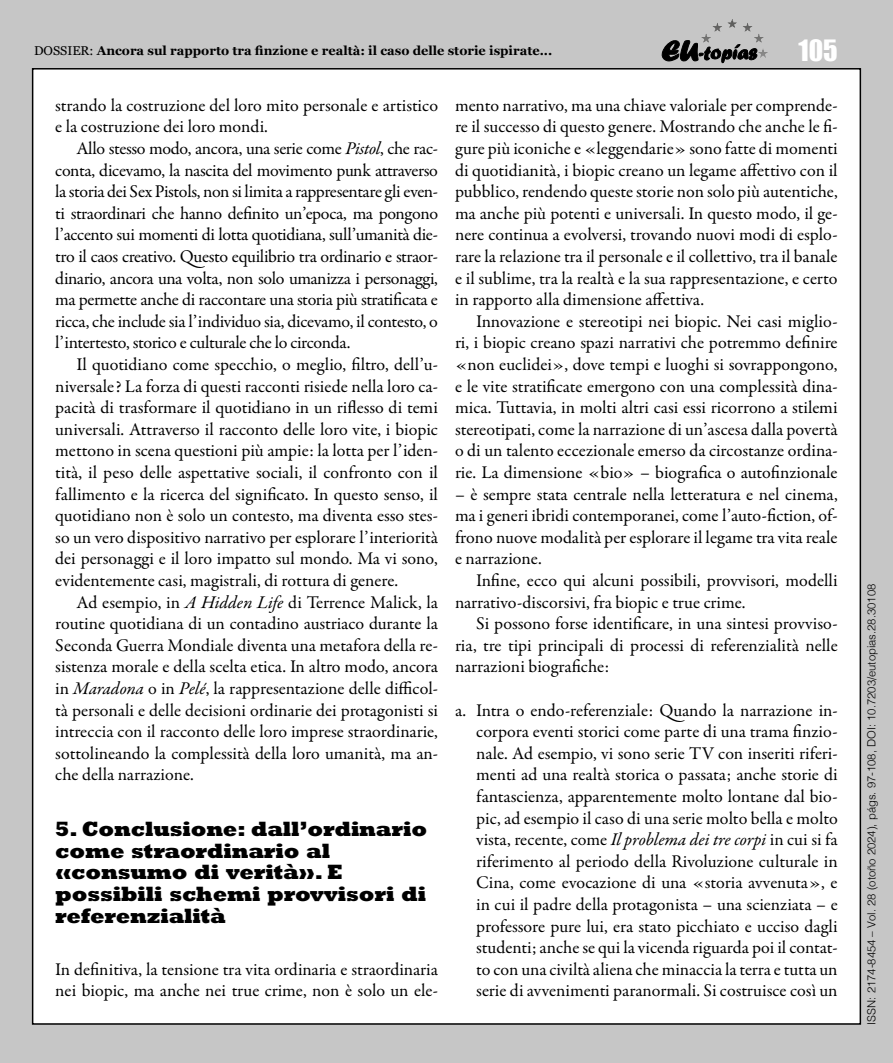
<style>
.page{position:relative;width:893px;height:1063px;background:#c6c6c6}
.page>*{position:absolute;margin:0;border:0;box-sizing:border-box;transform-origin:0 0}
.t1{font:27px "Impact";color:#fff}
.Articulo_epigrafe_1{font:800 21px/21.6px "Rockwell Std";letter-spacing:-.01em;color:#000}
.Articulo_parrafo{font:18px/21.6px "Garamond Premr Pro";color:#000;text-align:justify}
.Articulo_parrafo_1{font:18px/21.6px "Garamond Premr Pro";letter-spacing:.005em;color:#000}
.t2{font:700 12.75px "Georgia";color:#000}
.t3{font:300 11.25px "Helvetica";color:#000}
.s1{font-weight:400}
.s2{font-style:italic}
</style>
<div class="page">
<div style="left:33px;top:69px;width:827px;height:955px;background:#fff"></div>
<svg style="left:662px;top:40px;width:94px;height:23px"></svg>
<hr style="left:701px;top:19px;width:67px;height:1px;background:#585857">
<hr style="left:701px;top:20px;width:67px;height:1px;background:#595958">
<hr style="left:701px;top:21px;width:67px;height:1px;background:#5a5a59">
<hr style="left:701px;top:22px;width:67px;height:1px;background:#5c5c5b">
<hr style="left:701px;top:23px;width:67px;height:1px;background:#5d5d5c">
<hr style="left:701px;top:24px;width:67px;height:1px;background:#5f5f5e">
<hr style="left:701px;top:25px;width:67px;height:1px;background:#60605f">
<hr style="left:701px;top:26px;width:67px;height:1px;background:#626261">
<hr style="left:701px;top:27px;width:67px;height:1px;background:#636362">
<hr style="left:701px;top:28px;width:67px;height:1px;background:#656464">
<hr style="left:701px;top:29px;width:67px;height:1px;background:#666565">
<hr style="left:701px;top:30px;width:67px;height:1px;background:#676766">
<hr style="left:701px;top:31px;width:67px;height:1px;background:#696868">
<hr style="left:701px;top:32px;width:67px;height:1px;background:#6a6969">
<hr style="left:701px;top:33px;width:67px;height:1px;background:#6c6b6b">
<hr style="left:701px;top:34px;width:67px;height:1px;background:#6c6c6c">
<hr style="left:701px;top:35px;width:67px;height:1px;background:#6e6e6d">
<hr style="left:701px;top:36px;width:67px;height:1px;background:#6f6f6e">
<hr style="left:701px;top:37px;width:67px;height:1px;background:#717170">
<hr style="left:701px;top:38px;width:67px;height:1px;background:#727271">
<hr style="left:701px;top:39px;width:67px;height:1px;background:#747473">
<hr style="left:701px;top:40px;width:67px;height:1px;background:#757574">
<hr style="left:701px;top:41px;width:67px;height:1px;background:#767675">
<hr style="left:701px;top:42px;width:67px;height:1px;background:#787877">
<hr style="left:701px;top:43px;width:67px;height:1px;background:#797978">
<hr style="left:701px;top:44px;width:67px;height:1px;background:#7b7b7a">
<hr style="left:701px;top:45px;width:67px;height:1px;background:#7c7c7b">
<hr style="left:701px;top:46px;width:67px;height:1px;background:#7e7d7d">
<hr style="left:701px;top:47px;width:67px;height:1px;background:#7f7e7e">
<hr style="left:701px;top:48px;width:67px;height:1px;background:#818080">
<hr style="left:701px;top:49px;width:67px;height:1px;background:#828181">
<hr style="left:701px;top:50px;width:67px;height:1px;background:#828282">
<hr style="left:701px;top:51px;width:67px;height:1px;background:#848483">
<hr style="left:701px;top:52px;width:67px;height:1px;background:#858584">
<hr style="left:701px;top:53px;width:67px;height:1px;background:#878786">
<hr style="left:701px;top:54px;width:67px;height:1px;background:#888887">
<hr style="left:701px;top:55px;width:67px;height:1px;background:#898989">
<hr style="left:701px;top:56px;width:67px;height:1px;background:#8a8a8a">
<hr style="left:701px;top:57px;width:67px;height:1px;background:#8c8c8b">
<p class="t2" style="left:34px;top:41px;width:520px"><span class="s1">DOSSIER:</span> Ancora sul rapporto tra finzione e realtà: il caso delle storie ispirate...</p>
<h1 class="t1" style="left:798px;top:29px;width:41px">105</h1>
<p class="Articulo_parrafo_1" style="left:55px;top:95px;width:384px">strando la costruzione del loro mito personale e artistico e la costruzione dei loro mondi.</p>
<p class="Articulo_parrafo" style="left:55px;top:138px;width:384px;text-indent:21px">Allo stesso modo, ancora, una serie come <span class="s2">Pistol</span>, che rac&shy;conta, dicevamo, la nascita del movimento punk attraverso la storia dei Sex Pistols, non si limita a rappresentare gli even&shy;ti straordinari che hanno definito un’epoca, ma pongono l’accento sui momenti di lotta quotidiana, sull’umanità die&shy;tro il caos creativo. Questo equilibrio tra ordinario e straor&shy;dinario, ancora una volta, non solo umanizza i personaggi, ma permette anche di raccontare una storia più stratificata e ricca, che include sia l’individuo sia, dicevamo, il contesto, o l’intertesto, storico e culturale che lo circonda.</p>
<p class="Articulo_parrafo" style="left:55px;top:354px;width:384px;text-indent:21px">Il quotidiano come specchio, o meglio, filtro, dell’u&shy;niversale? La forza di questi racconti risiede nella loro ca&shy;pacità di trasformare il quotidiano in un riflesso di temi universali. Attraverso il racconto delle loro vite, i biopic mettono in scena questioni più ampie: la lotta per l’iden&shy;tità, il peso delle aspettative sociali, il confronto con il fallimento e la ricerca del significato. In questo senso, il quotidiano non è solo un contesto, ma diventa esso stes&shy;so un vero dispositivo narrativo per esplorare l’interiorità dei personaggi e il loro impatto sul mondo. Ma vi sono, evidentemente casi, magistrali, di rottura di genere.</p>
<p class="Articulo_parrafo" style="left:55px;top:592px;width:384px;text-indent:21px">Ad esempio, in <span class="s2">A Hidden Life</span> di Terrence Malick, la routine quotidiana di un contadino austriaco durante la Seconda Guerra Mondiale diventa una metafora della re&shy;sistenza morale e della scelta etica. In altro modo, ancora in <span class="s2">Maradona</span> o in <span class="s2">Pelé</span>, la rappresentazione delle difficol&shy;tà personali e delle decisioni ordinarie dei protagonisti si intreccia con il racconto delle loro imprese straordinarie, sottolineando la complessità della loro umanità, ma an&shy;che della narrazione.</p>
<p class="Articulo_epigrafe_1" style="left:55px;top:818px;width:373px">5. Conclusione: dall’ordinario come straordinario al «consumo di verità». E possibili schemi provvisori di referenzialità</p>
<p class="Articulo_parrafo_1" style="left:55px;top:959px;width:384px">In definitiva, la tensione tra vita ordinaria e straordinaria nei biopic, ma anche nei true crime, non è solo un ele-</p>
<p class="Articulo_parrafo_1" style="left:455px;top:95px;width:384px;text-align:justify">mento narrativo, ma una chiave valoriale per comprende&shy;re il successo di questo genere. Mostrando che anche le fi&shy;gure più iconiche e «leggendarie» sono fatte di momenti di quotidianità, i biopic creano un legame affettivo con il pubblico, rendendo queste storie non solo più autentiche, ma anche più potenti e universali. In questo modo, il ge&shy;nere continua a evolversi, trovando nuovi modi di esplo&shy;rare la relazione tra il personale e il collettivo, tra il banale e il sublime, tra la realtà e la sua rappresentazione, e certo in rapporto alla dimensione affettiva.</p>
<p class="Articulo_parrafo" style="left:455px;top:311px;width:384px;text-indent:21px">Innovazione e stereotipi nei biopic. Nei casi miglio&shy;ri, i biopic creano spazi narrativi che potremmo definire «non euclidei», dove tempi e luoghi si sovrappongono, e le vite stratificate emergono con una complessità dina&shy;mica. Tuttavia, in molti altri casi essi ricorrono a stilemi stereotipati, come la narrazione di un’ascesa dalla povertà o di un talento eccezionale emerso da circostanze ordina&shy;rie. La dimensione «bio» – biografica o autofinzionale</p>
<p class="Articulo_parrafo" style="left:455px;top:484px;width:384px">– è sempre stata centrale nella letteratura e nel cinema, ma i generi ibridi contemporanei, come l’auto-fiction, of&shy;frono nuove modalità per esplorare il legame tra vita reale e narrazione.</p>
<p class="Articulo_parrafo" style="left:455px;top:570px;width:384px;text-indent:21px">Infine, ecco qui alcuni possibili, provvisori, modelli narrativo-discorsivi, fra biopic e true crime.</p>
<p class="Articulo_parrafo" style="left:455px;top:613px;width:384px;text-indent:21px">Si possono forse identificare, in una sintesi provviso&shy;ria, tre tipi principali di processi di referenzialità nelle narrazioni biografiche:</p>
<p class="Articulo_parrafo" style="left:476px;top:700px;width:363px;text-indent:-21px">a. Intra o endo-referenziale: Quando la narrazione in&shy;corpora eventi storici come parte di una trama finzio&shy;nale. Ad esempio, vi sono serie TV con inseriti riferi&shy;menti ad una realtà storica o passata; anche storie di fantascienza, apparentemente molto lontane dal bio&shy;pic, ad esempio il caso di una serie molto bella e molto vista, recente, come <span class="s2">Il problema dei tre corpi</span> in cui si fa riferimento al periodo della Rivoluzione culturale in Cina, come evocazione di una «storia avvenuta», e in cui il padre della protagonista – una scienziata – e professore pure lui, era stato picchiato e ucciso dagli studenti; anche se qui la vicenda riguarda poi il contat&shy;to con una civiltà aliena che minaccia la terra e tutta un serie di avvenimenti paranormali. Si costruisce così un</p>
<p class="t3" style="left:862px;top:1025px;width:442px;rotate:-90deg">ISSN: 2174-8454 – Vol. 28 (otoño 2024), págs. 97-108, DOI: 10.7203/eutopias.28.30108</p>
</div>
